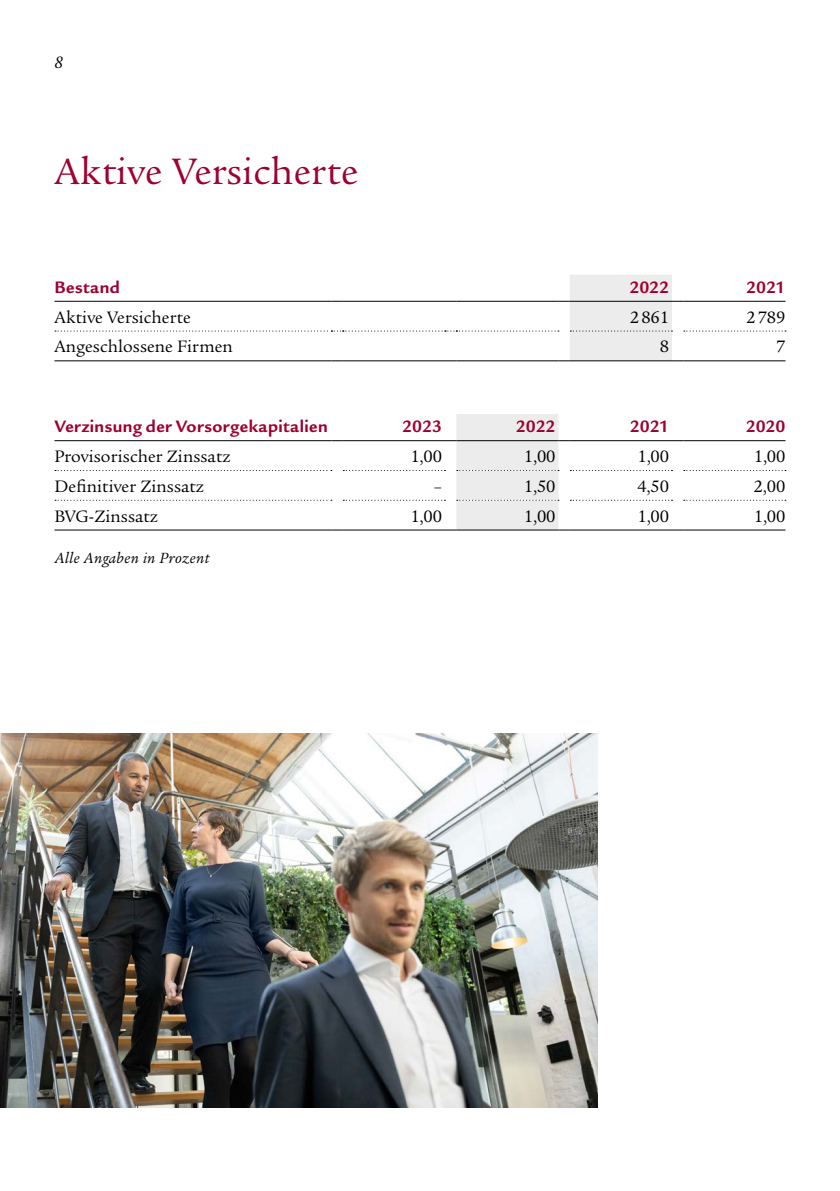
<style>
.page{position:relative;width:840px;height:1191px;background:#fff}
.page>*{position:absolute;margin:0;border:0;box-sizing:border-box;transform-origin:0 0}
.Book_20_22pt_K{font:40px "Legacy Serif ITC Pro";letter-spacing:.005em;color:#9e0030}
.t1{font:18px "Legacy Serif ITC Pro";letter-spacing:.005em;color:#000}
.t2{font:700 18px "Legacy Sans ITC Pro";letter-spacing:.02em;color:#9e0030}
.t3{font:italic 18px "Legacy Serif ITC Pro";color:#000}
.t4{font:italic 16px "Legacy Serif ITC Pro";letter-spacing:.025em;color:#000}
</style>
<div class="page">
<hr style="left:54px;top:301px;width:277px;height:1px;background:#000">
<hr style="left:54px;top:360px;width:277px;height:1px;background:#000">
<svg style="left:55px;top:275px;width:730px;height:86px"></svg>
<hr style="left:54px;top:440px;width:277px;height:1px;background:#000">
<hr style="left:54px;top:529px;width:277px;height:1px;background:#000">
<svg style="left:55px;top:414px;width:730px;height:116px"></svg>
<img style="left:0;top:733px;width:596px;height:374px">
<p class="t3" style="left:54px;top:51px;width:10px">8</p>
<p class="Book_20_22pt_K" style="left:54px;top:147px;width:305px">Aktive Versicherte</p>
<p class="t2" style="left:54px;top:276px;width:67px">Bestand</p>
<p class="t2" style="left:629px;top:276px;width:41px">2022</p>
<p class="t2" style="left:745px;top:276px;width:41px">2021</p>
<p class="t1" style="left:54px;top:306px;width:138px">Aktive Versicherte</p>
<p class="t1" style="left:629px;top:306px;width:41px">2861</p>
<p class="t1" style="left:745px;top:306px;width:41px">2789</p>
<p class="t1" style="left:54px;top:336px;width:180px">Angeschlossene Firmen</p>
<p class="t1" style="left:659px;top:336px;width:11px">8</p>
<p class="t1" style="left:775px;top:336px;width:11px">7</p>
<p class="t2" style="left:54px;top:416px;width:275px">Verzinsung der Vorsorgekapitalien</p>
<p class="t2" style="left:402px;top:416px;width:41px">2023</p>
<p class="t2" style="left:515px;top:416px;width:41px">2022</p>
<p class="t2" style="left:629px;top:416px;width:41px">2021</p>
<p class="t2" style="left:745px;top:416px;width:41px">2020</p>
<p class="t1" style="left:54px;top:445px;width:177px">Provisorischer Zinssatz</p>
<p class="t1" style="left:410px;top:445px;width:33px">1,00</p>
<p class="t1" style="left:523px;top:445px;width:33px">1,00</p>
<p class="t1" style="left:637px;top:445px;width:33px">1,00</p>
<p class="t1" style="left:753px;top:445px;width:33px">1,00</p>
<p class="t1" style="left:54px;top:475px;width:151px">Definitiver Zinssatz</p>
<p class="t1" style="left:433px;top:475px;width:10px">–</p>
<p class="t1" style="left:523px;top:475px;width:33px">1,50</p>
<p class="t1" style="left:636px;top:475px;width:33px">4,50</p>
<p class="t1" style="left:753px;top:475px;width:33px">2,00</p>
<p class="t1" style="left:54px;top:505px;width:105px">BVG-Zinssatz</p>
<p class="t1" style="left:410px;top:505px;width:33px">1,00</p>
<p class="t1" style="left:523px;top:505px;width:33px">1,00</p>
<p class="t1" style="left:637px;top:505px;width:33px">1,00</p>
<p class="t1" style="left:753px;top:505px;width:33px">1,00</p>
<p class="t4" style="left:54px;top:547px;width:156px">Alle Angaben in Prozent</p>
</div>
